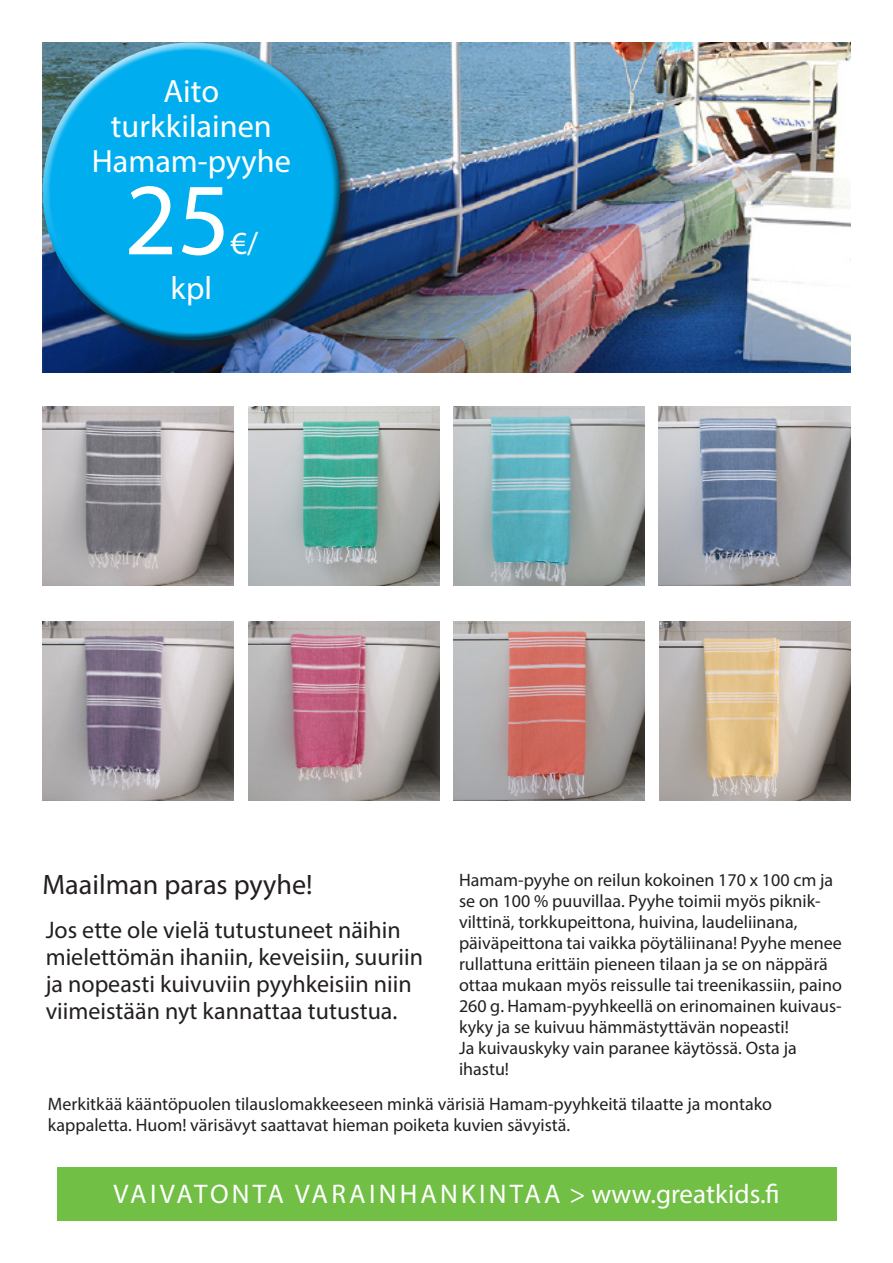
<style>
.page{position:relative;width:893px;height:1263px;background:#fff}
.page>*{position:absolute;margin:0;border:0;box-sizing:border-box;transform-origin:0 0}
.t1{font:103.35px "Myriad Pro";color:#fff}
.t2{font:32.25px "Myriad Pro";color:#fff}
.t3{font:28.2px "Myriad Pro";color:#231f20}
.t4{font:27px "Myriad Pro";letter-spacing:.095em;color:#fff}
.t5{font:24px/27px "Myriad Pro";color:#231f20}
.t6{font:18px/20.9px "Myriad Pro";color:#231f20}
</style>
<div class="page">
<div style="left:58px;top:1167px;width:779px;height:53px;background:#71bf44"></div>
<img style="left:43px;top:43px;width:807px;height:329px">
<div style="left:45px;top:45px;width:309px;height:309px;background:#231f20;opacity:.75"></div>
<div style="left:42px;top:41px;width:282px;height:224px;background:#fff;opacity:.75"></div>
<div style="left:48px;top:89px;width:294px;height:254px;background:#231f20;opacity:.75"></div>
<img style="left:43px;top:407px;width:191px;height:179px">
<img style="left:248px;top:622px;width:191px;height:178px">
<img style="left:453px;top:407px;width:192px;height:179px">
<img style="left:43px;top:622px;width:191px;height:178px">
<img style="left:659px;top:407px;width:191px;height:179px">
<img style="left:248px;top:407px;width:191px;height:179px">
<img style="left:453px;top:622px;width:192px;height:178px">
<img style="left:659px;top:622px;width:191px;height:178px">
<p class="t2" style="left:164px;top:72px;width:57px">Aito</p>
<p class="t2" style="left:111px;top:106px;width:162px">turkkilainen</p>
<p class="t2" style="left:92px;top:141px;width:201px">Hamam-pyyhe</p>
<p class="t1" style="left:125px;top:156px;width:107px">25</p>
<p class="t2" style="left:230px;top:224px;width:29px">€/</p>
<p class="t2" style="left:170px;top:268px;width:43px">kpl</p>
<p class="t3" style="left:43px;top:867px;width:272px">Maailman paras pyyhe!</p>
<p class="t5" style="left:46px;top:916px;width:379px">Jos ette ole vielä tutustuneet näihin mielettömän ihaniin, keveisiin, suuriin ja nopeasti kuivuviin pyyhkeisiin niin viimeistään nyt kannattaa tutustua.</p>
<p class="t6" style="left:459px;top:869px;width:384px">Hamam-pyyhe on reilun kokoinen 170 x 100 cm ja se on 100 % puuvillaa. Pyyhe toimii myös piknik&shy;vilttinä, torkkupeittona, huivina, laudeliinana, päiväpeittona tai vaikka pöytäliinana! Pyyhe menee rullattuna erittäin pieneen tilaan ja se on näppärä ottaa mukaan myös reissulle tai treenikassiin, paino 260 g. Hamam-pyyhkeellä on erinomainen kuivaus&shy;kyky ja se kuivuu hämmästyttävän nopeasti!<br>Ja kuivauskyky vain paranee käytössä. Osta ja ihastu!</p>
<p class="t6" style="left:48px;top:1093px;width:726px">Merkitkää kääntöpuolen tilauslomakkeeseen minkä värisiä Hamam-pyyhkeitä tilaatte ja montako</p>
<p class="t6" style="left:48px;top:1114px;width:524px">kappaletta. Huom! värisävyt saattavat hieman poiketa kuvien sävyistä.</p>
<p class="t4" style="left:113px;top:1177px;width:668px">VAIVATONTA VARAINHANKINTAA &gt; www.greatkids.fi</p>
</div>
